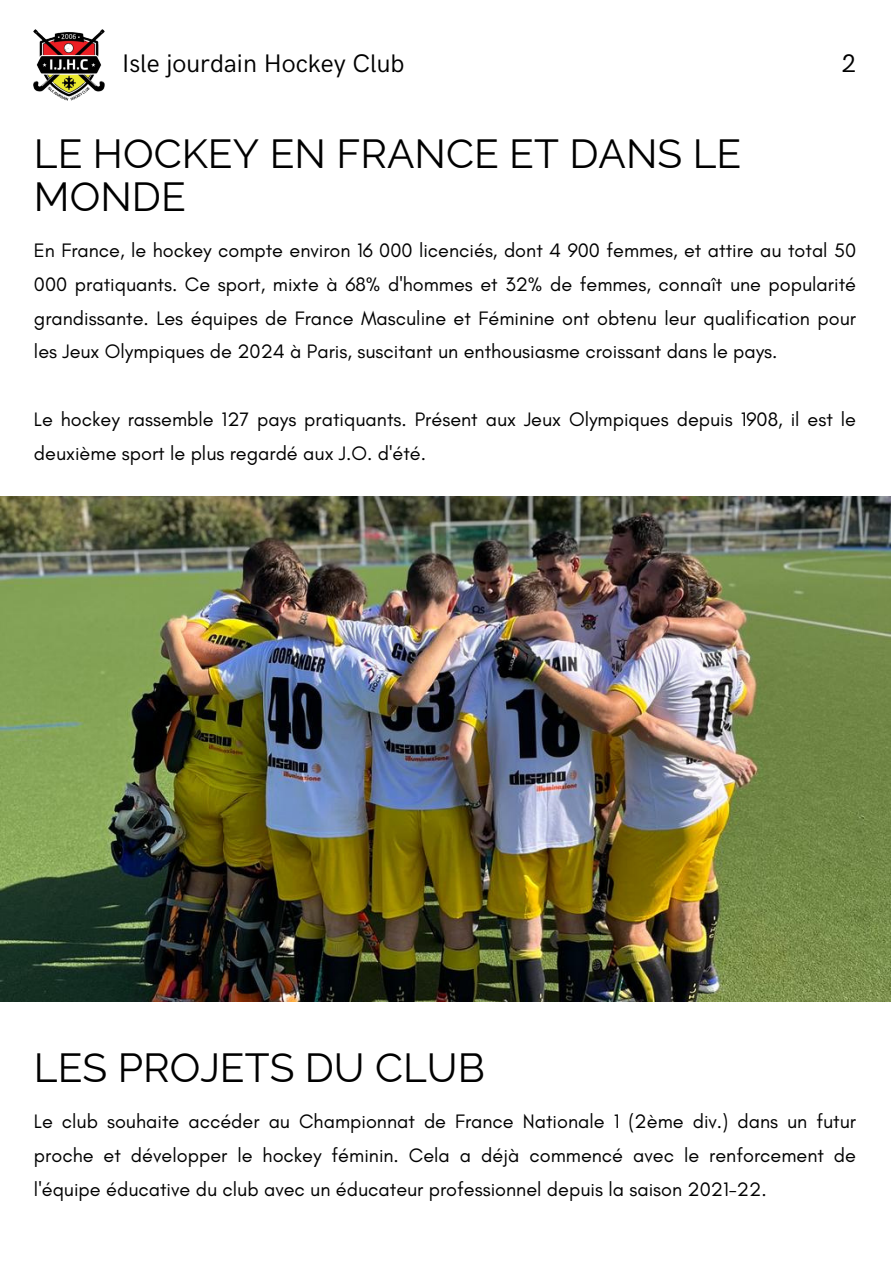
<style>
.page{position:relative;width:894px;height:1264px;background:#fff}
.page>*{position:absolute;margin:0;border:0;box-sizing:border-box;transform-origin:0 0}
.t1{font:40.8px/42.8px "Raleway";color:#000}
.t2{font:25.5px "HK Grotesk";color:#000}
.t3{font:19.8px/33.8px "Glacial Indifference";color:#000;text-align:justify}
</style>
<div class="page">
<img style="left:0;top:496px;width:889px;height:505px">
<img style="left:34px;top:29px;width:71px;height:71px">
<h2 class="t2" style="left:122px;top:49px;width:284px">Isle jourdain Hockey Club</h2>
<p class="t2" style="left:841px;top:49px;width:16px">2</p>
<h1 class="t1" style="left:34px;top:132px;width:708px">LE HOCKEY EN FRANCE ET DANS LE<br>MONDE</h1>
<p class="t3" style="left:34px;top:233px;width:823px">En France, le hockey compte environ 16 000 licenciés, dont 4 900 femmes, et attire au total 50<br>000 pratiquants. Ce sport, mixte à 68% d'hommes et 32% de femmes, connaît une popularité grandissante. Les équipes de France Masculine et Féminine ont obtenu leur qualification pour les Jeux Olympiques de 2024 à Paris, suscitant un enthousiasme croissant dans le pays.</p>
<h3 class="t3" style="left:34px;top:402px;width:823px">Le hockey rassemble 127 pays pratiquants. Présent aux Jeux Olympiques depuis 1908, il est le deuxième sport le plus regardé aux J.O. d'été.</h3>
<h1 class="t1" style="left:34px;top:1046px;width:452px">LES PROJETS DU CLUB</h1>
<p class="t3" style="left:34px;top:1104px;width:823px">Le club souhaite accéder au Championnat de France Nationale 1 (2ème div.) dans un futur proche et développer le hockey féminin. Cela a déjà commencé avec le renforcement de l'équipe éducative du club avec un éducateur professionnel depuis la saison 2021-22.</p>
</div>
